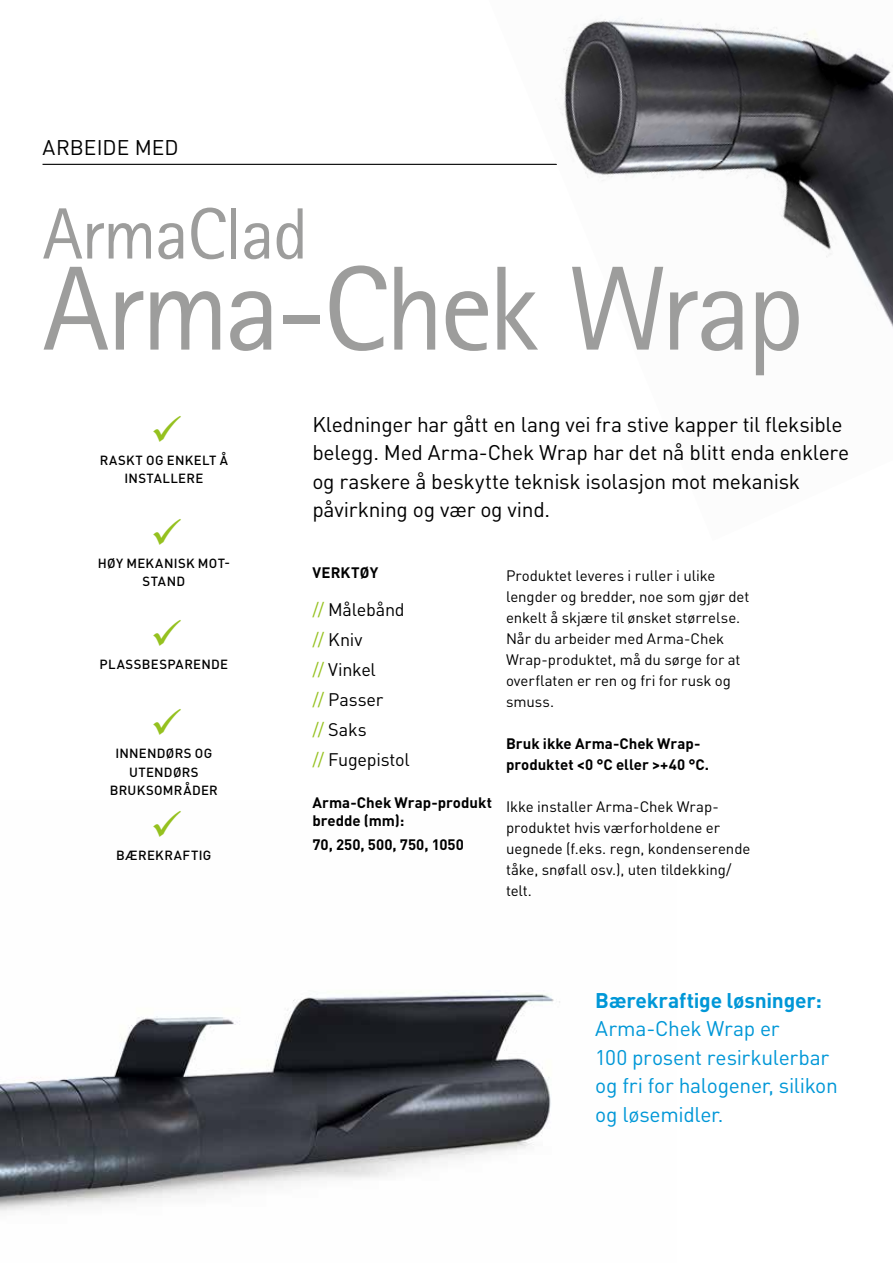
<style>
.page{position:relative;width:893px;height:1263px;background:#fff}
.page>*{position:absolute;margin:0;border:0;box-sizing:border-box;transform-origin:0 0}
.t1{font:120px "Rotis Sans Serif Std";letter-spacing:-.04em;color:#9d9d9c}
.t2{font:72.75px "Rotis Sans Serif Std";letter-spacing:-.02em;color:#9d9d9c}
.t3{font:21px/28.5px "DIN Pro";letter-spacing:-.015em;color:#000}
.t4{font:21px/28.5px "DIN Pro";letter-spacing:-.015em;color:#0097d7}
.t5{font:700 21px "DIN Pro";letter-spacing:-.01em;color:#0097d7}
.t6{font:21px "DIN Pro";letter-spacing:.005em;color:#000}
.t7{font:18px/30px "DIN Pro";letter-spacing:-.015em;color:#000}
.t8{font:15px/21px "DIN Pro";letter-spacing:-.005em;color:#000}
.t9{font:700 15px/18px "DIN Pro";color:#000}
.t10{font:500 13.2px/18.5px "DIN Pro";letter-spacing:.025em;color:#000;text-align:center}
.s1{color:#95c11f}
</style>
<div class="page">
<img style="left:0;top:994px;width:560px;height:217px">
<hr style="left:43px;top:164px;width:794px;height:1px;background:#000">
<img style="left:489px;top:18px;width:404px;height:310px">
<h3 class="t6" style="left:43px;top:131px;width:138px">ARBEIDE MED</h3>
<h2 class="t2" style="left:43px;top:191px;width:267px">ArmaClad</h2>
<h1 class="t1" style="left:43px;top:238px;width:763px">Arma-Chek Wrap</h1>
<h3 class="t3" style="left:312px;top:408px;width:538px">Kledninger har gått en lang vei fra stive kapper til fleksible belegg. Med Arma-Chek Wrap har det nå blitt enda enklere og raskere å beskytte teknisk isolasjon mot mekanisk påvirkning og vær og vind.</h3>
<p class="t10" style="left:100px;top:449px;width:130px">RASKT OG ENKELT Å<br>INSTALLERE</p>
<p class="t10" style="left:98px;top:552px;width:134px">HØY MEKANISK MOT-<br>STAND</p>
<p class="t10" style="left:100px;top:653px;width:130px">PLASSBESPARENDE</p>
<p class="t10" style="left:110px;top:743px;width:110px">INNENDØRS OG<br>UTENDØRS<br>BRUKSOMRÅDER</p>
<p class="t10" style="left:116px;top:844px;width:97px">BÆREKRAFTIG</p>
<p class="t9" style="left:312px;top:561px;width:68px">VERKTØY</p>
<p class="t7" style="left:312px;top:593px;width:99px"><span class="s1">//</span> Målebånd <span class="s1">//</span> Kniv<br><span class="s1">//</span> Vinkel<br><span class="s1">//</span> Passer<br><span class="s1">//</span> Saks<br><span class="s1">//</span> Fugepistol</p>
<p class="t9" style="left:312px;top:792px;width:181px">Arma-Chek Wrap-produkt bredde (mm):</p>
<p class="t9" style="left:312px;top:834px;width:153px">70, 250, 500, 750, 1050</p>
<p class="t8" style="left:506px;top:564px;width:245px">Produktet leveres i ruller i ulike lengder og bredder, noe som gjør det enkelt å skjære til ønsket størrelse.<br>Når du arbeider med Arma-Chek<br>Wrap-produktet, må du sørge for at overflaten er ren og fri for rusk og smuss.</p>
<p class="t9" style="left:506px;top:731px;width:205px;line-height:21px">Bruk ikke Arma-Chek Wrap&shy;produktet &lt;0 °C eller &gt;+40 °C.</p>
<p class="t8" style="left:506px;top:795px;width:246px">Ikke installer Arma-Chek Wrap&shy;produktet hvis værforholdene er uegnede (f.eks. regn, kondenserende tåke, snøfall osv.), uten tildekking/ telt.</p>
<h3 class="t5" style="left:595px;top:983px;width:228px">Bærekraftige løsninger:</h3>
<h3 class="t4" style="left:595px;top:1012px;width:244px">Arma-Chek Wrap er<br>100 prosent resirkulerbar og fri for halogener, silikon og løsemidler.</h3>
</div>
